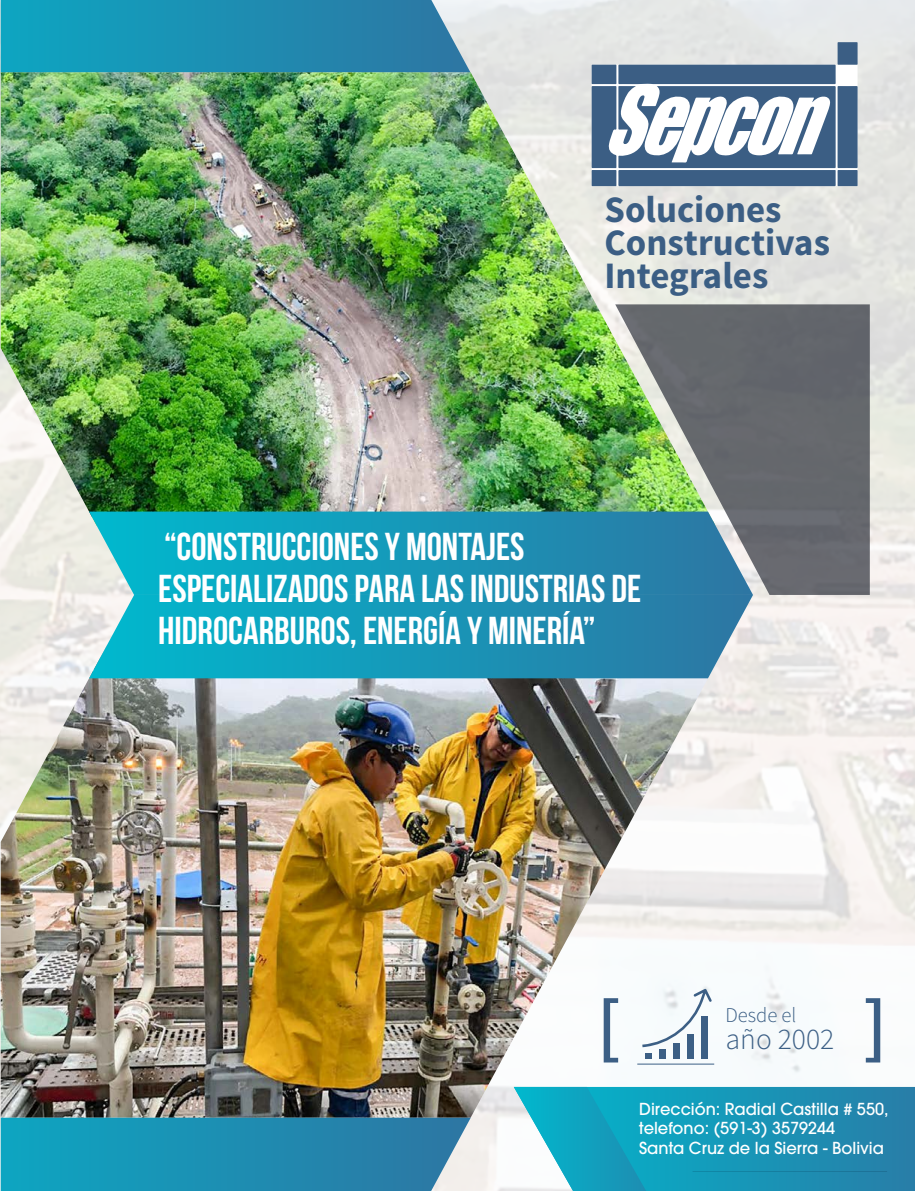
<style>
.page{position:relative;width:915px;height:1191px;background:#fff}
.page>*{position:absolute;margin:0;border:0;box-sizing:border-box;transform-origin:0 0}
.t1{font:600 74.7px "Source Sans Pro";color:#3c5f85}
.t2{font:38.85px/41.8px "Bebas Neue";color:#fff}
.t3{font:700 37.35px/32.8px "Source Sans Pro";color:#3b5e84}
.t4{font:300 29.85px "Source Sans Pro";color:#3c5f85}
.t5{font:300 21px "Source Sans Pro";color:#3c5f85}
.t6{font:500 16.5px/19.5px "Avant Garde";color:#fff}
</style>
<div class="page">
<img style="left:1px;top:0;width:913px;height:1191px">
<svg style="left:513px;top:1087px;width:401px;height:104px;background:#2b9cbb"></svg>
<img style="left:1px;top:72px;width:714px;height:454px">
<svg style="left:615px;top:304px;width:254px;height:291px;background:#6f7a70"></svg>
<hr style="left:692px;top:1171px;width:194px;height:1px;background:#d1dce0">
<svg style="left:89px;top:511px;width:663px;height:84px;background:#249cb9"></svg>
<svg style="left:1px;top:0;width:469px;height:72px;background:#2592b4"></svg>
<img style="left:1px;top:641px;width:715px;height:476px">
<svg style="left:89px;top:595px;width:663px;height:83px;background:#259dbb"></svg>
<svg style="left:1px;top:1117px;width:469px;height:74px;background:#2692b4"></svg>
<svg style="left:591px;top:42px;width:266px;height:144px"></svg>
<svg style="left:642px;top:988px;width:69px;height:59px"></svg>
<div style="left:644px;top:1053px;width:7px;height:6px;background:#3c5f85"></div>
<div style="left:659px;top:1049px;width:6px;height:10px;background:#3c5f85"></div>
<div style="left:673px;top:1043px;width:6px;height:16px;background:#3c5f85"></div>
<div style="left:687px;top:1034px;width:6px;height:25px;background:#3c5f85"></div>
<div style="left:701px;top:1016px;width:6px;height:43px;background:#3c5f85"></div>
<p class="t3" style="left:604px;top:194px;width:227px">Soluciones<br>Constructivas<br>Integrales</p>
<p class="t2" style="left:158px;top:525px;width:484px">“CONSTRUCCIONES Y MONTAJES<br>ESPECIALIZADOS PARA LAS INDUSTRIAS DE<br>HIDROCARBUROS, ENERGÍA Y MINERÍA”</p>
<h1 class="t1" style="left:596px;top:979px;width:25px">[</h1>
<h1 class="t1" style="left:862px;top:979px;width:25px">]</h1>
<p class="t5" style="left:725px;top:1002px;width:72px">Desde el</p>
<p class="t4" style="left:725px;top:1021px;width:110px">año 2002</p>
<p class="t6" style="left:639px;top:1099px;width:251px">Dirección: Radial Castilla # 550, telefono: (591-3) 3579244<br>Santa Cruz de la Sierra - Bolivia</p>
</div>
